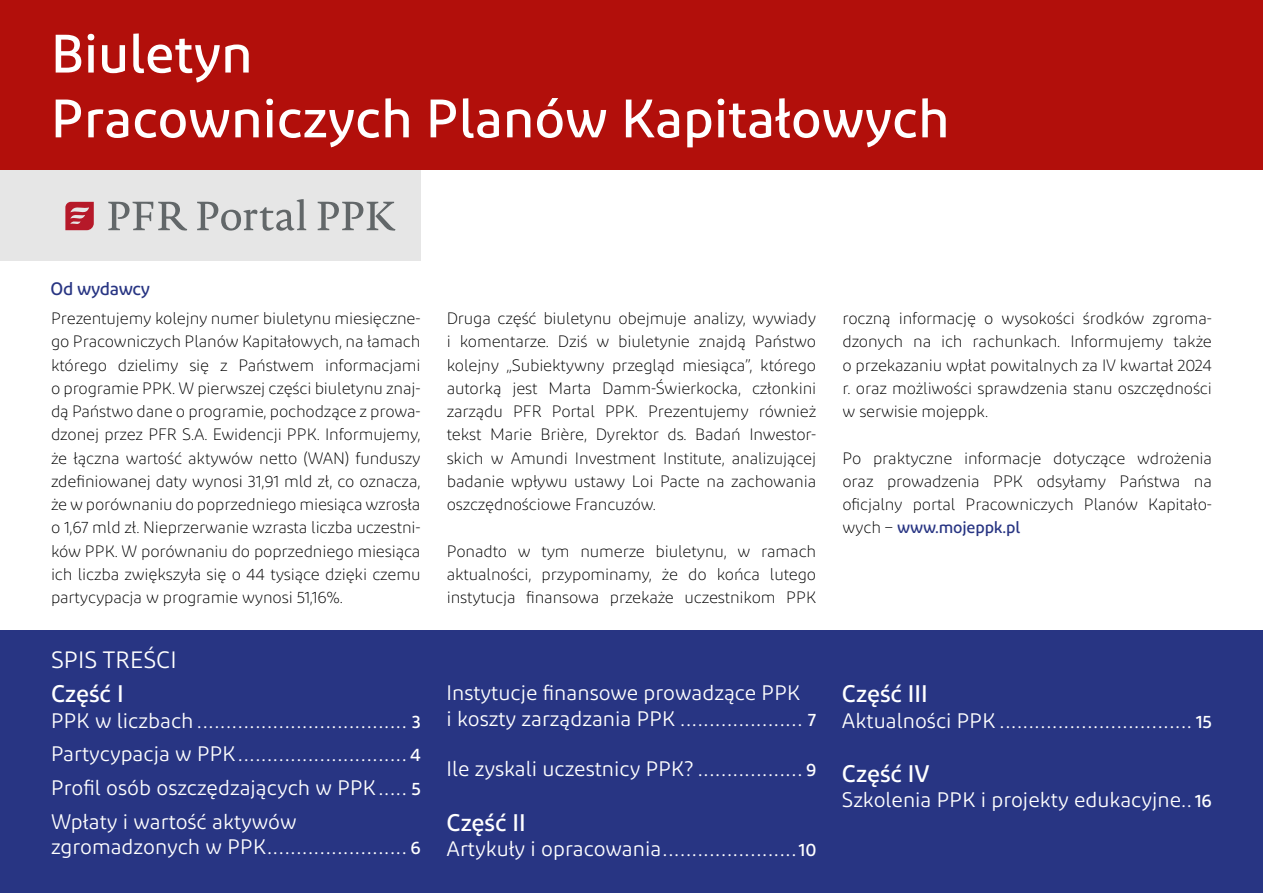
<style>
.page{position:relative;width:1263px;height:893px;background:#fff}
.page>*{position:absolute;margin:0;border:0;box-sizing:border-box;transform-origin:0 0}
.t1{font:500 54px/64.8px "Diodrum Cyrillic";color:#fff}
.t2{font:500 24px "Diodrum Cyrillic";color:#fff}
.t3{font:23.7px "Diodrum Cyrillic";color:#fff}
.t4{font:21px/25.2px "Diodrum Cyrillic";color:#fff}
.t5{font:500 18px "Diodrum Cyrillic";color:#fff}
.t6{font:500 18px "Diodrum Cyrillic";letter-spacing:-.02em;color:#283583}
.t7{font:300 16.5px/23.2px "Diodrum Cyrillic";letter-spacing:-.01em;color:#000;text-align:justify}
.s1{font-weight:500;color:#283583}
.s2{font-weight:500;font-size:18px}
</style>
<div class="page">
<div style="left:0;top:170px;width:421px;height:91px;background:#e6e6e6"></div>
<div style="left:0;top:630px;width:1263px;height:263px;background:#283583"></div>
<div style="left:0;top:0;width:1263px;height:170px;background:#b20f0b"></div>
<svg style="left:65px;top:202px;width:29px;height:28px"></svg>
<svg style="left:108px;top:202px;width:79px;height:29px"></svg>
<svg style="left:197px;top:199px;width:109px;height:32px"></svg>
<svg style="left:318px;top:202px;width:77px;height:29px"></svg>
<h1 class="t1" style="left:51px;top:20px;width:900px">Biuletyn<br>Pracowniczych Planów Kapitałowych</h1>
<p class="t6" style="left:51px;top:277px;width:101px">Od wydawcy</p>
<p class="t7" style="left:51px;top:306px;width:371px">Prezentujemy kolejny numer biuletynu miesięczne&shy;go Pracowniczych Planów Kapitałowych, na łamach którego dzielimy się z Państwem informacjami o programie PPK. W pierwszej części biuletynu znaj&shy;dą Państwo dane o programie, pochodzące z prowa&shy;dzonej przez PFR S.A. Ewidencji PPK. Informujemy, że łączna wartość aktywów netto (WAN) funduszy zdefiniowanej daty wynosi 31,91 mld zł, co oznacza, że w porównaniu do poprzedniego miesiąca wzrosła o 1,67 mld zł. Nieprzerwanie wzrasta liczba uczestni&shy;ków PPK. W porównaniu do poprzedniego miesiąca ich liczba zwiększyła się o 44 tysiące dzięki czemu partycypacja w programie wynosi 51,16%.</p>
<p class="t7" style="left:447px;top:306px;width:371px">Druga część biuletynu obejmuje analizy, wywiady i komentarze. Dziś w biuletynie znajdą Państwo kolejny „Subiektywny przegląd miesiąca”, którego autorką jest Marta Damm-Świerkocka, członkini zarządu PFR Portal PPK. Prezentujemy również tekst Marie Brière, Dyrektor ds. Badań Inwestor&shy;skich w Amundi Investment Institute, analizującej badanie wpływu ustawy Loi Pacte na zachowania oszczędnościowe Francuzów.</p>
<p class="t7" style="left:447px;top:539px;width:371px">Ponadto w tym numerze biuletynu, w ramach aktualności, przypominamy, że do końca lutego instytucja finansowa przekaże uczestnikom PPK</p>
<h3 class="t3" style="left:51px;top:645px;width:127px">SPIS TREŚCI</h3>
<h2 class="t2" style="left:51px;top:679px;width:74px">Część I</h2>
<p class="t4" style="left:51px;top:707px;width:144px">PPK w liczbach</p>
<p class="t5" style="left:412px;top:710px;width:11px">3</p>
<p class="t4" style="left:51px;top:741px;width:186px">Partycypacja w PPK</p>
<p class="t5" style="left:410px;top:744px;width:12px">4</p>
<p class="t4" style="left:51px;top:775px;width:327px">Profil osób oszczędzających w PPK</p>
<p class="t5" style="left:411px;top:777px;width:11px">5</p>
<p class="t4" style="left:51px;top:808px;width:247px">Wpłaty i wartość aktywów zgromadzonych w PPK</p>
<p class="t5" style="left:411px;top:836px;width:12px">6</p>
<p class="t4" style="left:446px;top:680px;width:355px">Instytucje finansowe prowadzące PPK i koszty zarządzania PPK</p>
<p class="t5" style="left:808px;top:708px;width:10px">7</p>
<p class="t4" style="left:446px;top:756px;width:249px">Ile zyskali uczestnicy PPK?</p>
<p class="t5" style="left:806px;top:759px;width:12px">9</p>
<h2 class="t2" style="left:446px;top:807px;width:81px">Część II</h2>
<p class="t4" style="left:446px;top:835px;width:216px">Artykuły i opracowania</p>
<p class="t5" style="left:798px;top:838px;width:19px">10</p>
<p class="t7" style="left:842px;top:306px;width:371px">roczną informację o wysokości środków zgroma&shy;dzonych na ich rachunkach. Informujemy także o przekazaniu wpłat powitalnych za IV kwartał 2024 r. oraz możliwości sprawdzenia stanu oszczędności w serwisie mojeppk.</p>
<p class="t7" style="left:842px;top:446px;width:371px">Po praktyczne informacje dotyczące wdrożenia oraz prowadzenia PPK odsyłamy Państwa na oficjalny portal Pracowniczych Planów Kapitało&shy;wych − <span class="s1">www.mojeppk.pl</span></p>
<h2 class="t2" style="left:842px;top:679px;width:87px">Część III</h2>
<p class="t4" style="left:842px;top:707px;width:155px">Aktualności PPK</p>
<p class="t5" style="left:1196px;top:710px;width:18px">15</p>
<h2 class="t2" style="left:842px;top:758px;width:89px">Część IV</h2>
<p class="t4" style="left:842px;top:787px;width:371px">Szkolenia PPK i projekty edukacyjne <span class="s2">16</span></p>
</div>
